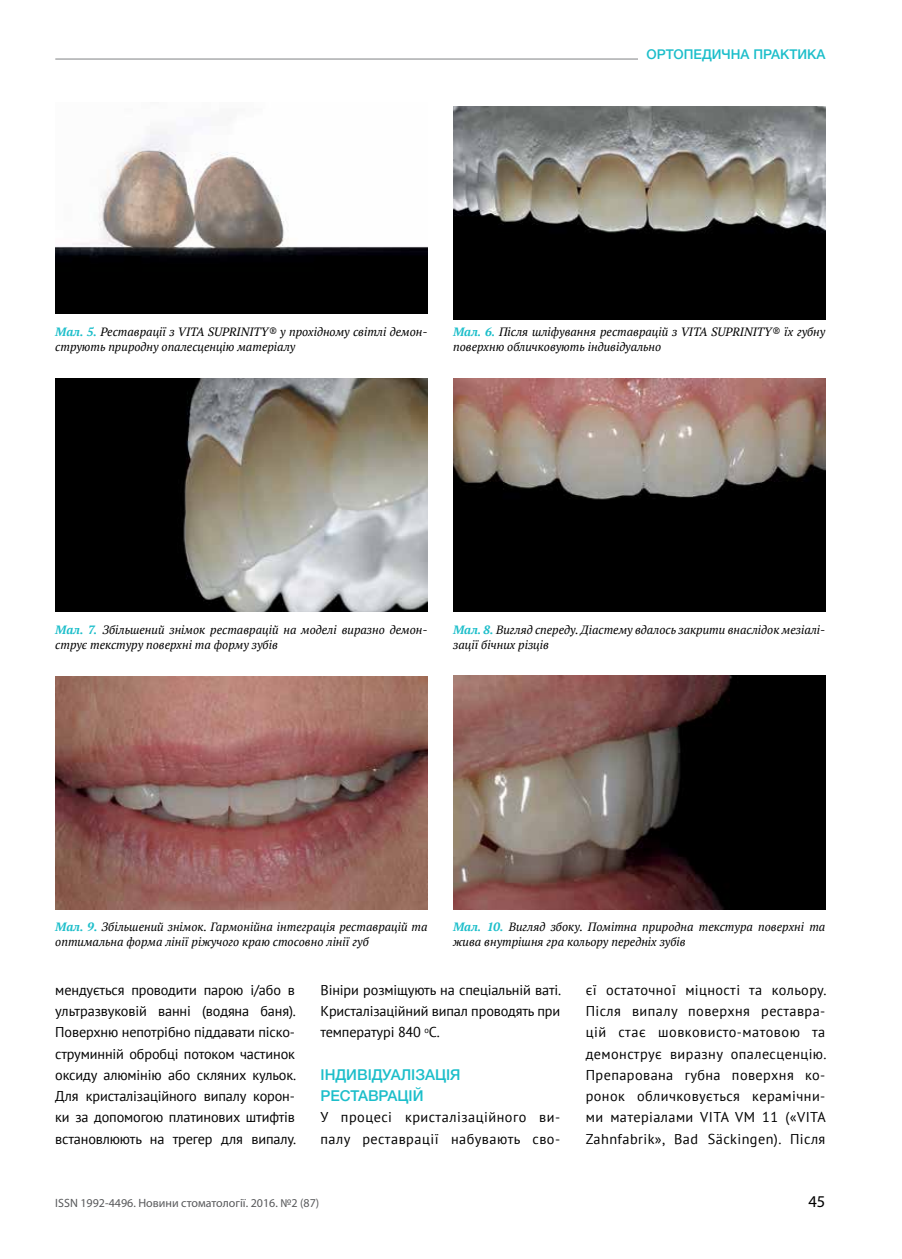
<style>
.page{position:relative;width:902px;height:1259px;background:#fff}
.page>*{position:absolute;margin:0;border:0;box-sizing:border-box;transform-origin:0 0}
.t1{font:16.5px "Myriad Pro";color:#000}
.t2{font:500 15px/21.3px "Helvetica Neue LTW1 G";color:#1cbeca}
.t3{font:14.25px/21.3px "PT Sans";letter-spacing:.015em;color:#000;text-align:justify}
.t4{font:14.25px/21.3px "PT Sans";letter-spacing:.035em;color:#000}
.t5{font:500 13.5px "Helvetica Neue LTW1 G";color:#1cbeca}
.t6{font:italic 12px/15px "PT Serif";color:#000}
.t7{font:12px "Myriad Pro";color:#58595b}
.s1{font-weight:700;color:#1cbeca}
</style>
<div class="page">
<hr style="left:55px;top:59px;width:770px;height:1px;background:#808285">
<div style="left:638px;top:40px;width:187px;height:27px;background:#fff"></div>
<img style="left:55px;top:131px;width:372px;height:183px">
<img style="left:453px;top:106px;width:372px;height:213px">
<img style="left:55px;top:378px;width:372px;height:234px">
<img style="left:453px;top:378px;width:372px;height:234px">
<img style="left:55px;top:677px;width:372px;height:232px">
<img style="left:453px;top:676px;width:372px;height:233px">
<p class="t5" style="left:646px;top:46px;width:180px">ОРТОПЕДИЧНА ПРАКТИКА</p>
<p class="t6" style="left:55px;top:324px;width:374px"><span class="s1">Мал. 5.</span> Реставрації з VITA SUPRINITY® у прохідному світлі демон&shy;струють природну опалесценцію матеріалу</p>
<p class="t6" style="left:453px;top:324px;width:374px"><span class="s1">Мал. 6.</span> Після шліфування реставрацій з VITA SUPRINITY® їх губну поверхню обличковують індивідуально</p>
<p class="t6" style="left:55px;top:621px;width:374px"><span class="s1">Мал. 7.</span> Збільшений знімок реставрацій на моделі виразно демон&shy;струє текстуру поверхні та форму зубів</p>
<p class="t6" style="left:453px;top:622px;width:374px"><span class="s1">Мал. 8.</span> Вигляд спереду. Діастему вдалось закрити внаслідок мезіалі&shy;зації бічних різців</p>
<p class="t6" style="left:55px;top:919px;width:374px"><span class="s1">Мал. 9.</span> Збільшений знімок. Гармонійна інтеграція реставрацій та оптимальна форма лінії ріжучого краю стосовно лінії губ</p>
<p class="t6" style="left:453px;top:919px;width:374px"><span class="s1">Мал. 10.</span> Вигляд збоку. Помітна природна текстура поверхні та жива внутрішня гра кольору передніх зубів</p>
<p class="t3" style="left:55px;top:978px;width:242px">мендується проводити парою і/або в ультразвуковій ванні (водяна баня).<br>Поверхню непотрібно піддавати піско&shy;струминній обробці потоком частинок оксиду алюмінію або скляних кульок.<br>Для кристалізаційного випалу корон&shy;ки за допомогою платинових штифтів встановлюють на трегер для випалу.</p>
<p class="t3" style="left:320px;top:978px;width:242px">Вініри розміщують на спеціальній ваті.<br>Кристалізаційний випал проводять при температурі 840 <sup>о</sup>С.</p>
<p class="t2" style="left:320px;top:1064px;width:142px">ІНДИВІДУАЛІЗАЦІЯ<br>РЕСТАВРАЦІЙ</p>
<p class="t4" style="left:320px;top:1106px;width:241px">У процесі кристалізаційного ви&shy;палу реставрації набувають сво-</p>
<p class="t3" style="left:585px;top:978px;width:242px">єї остаточної міцності та кольору.<br>Після випалу поверхня реставра&shy;цій стає шовковисто-матовою та демонструє виразну опалесценцію.<br>Препарована губна поверхня ко&shy;ронок обличковується керамічни&shy;ми матеріалами VITA VM 11 («VITA Zahnfabrik», Bad Säckingen). Після</p>
<p class="t7" style="left:55px;top:1196px;width:265px">ISSN 1992-4496. Новини стоматології. 2016. №2 (87)</p>
<p class="t1" style="left:808px;top:1191px;width:18px">45</p>
</div>
